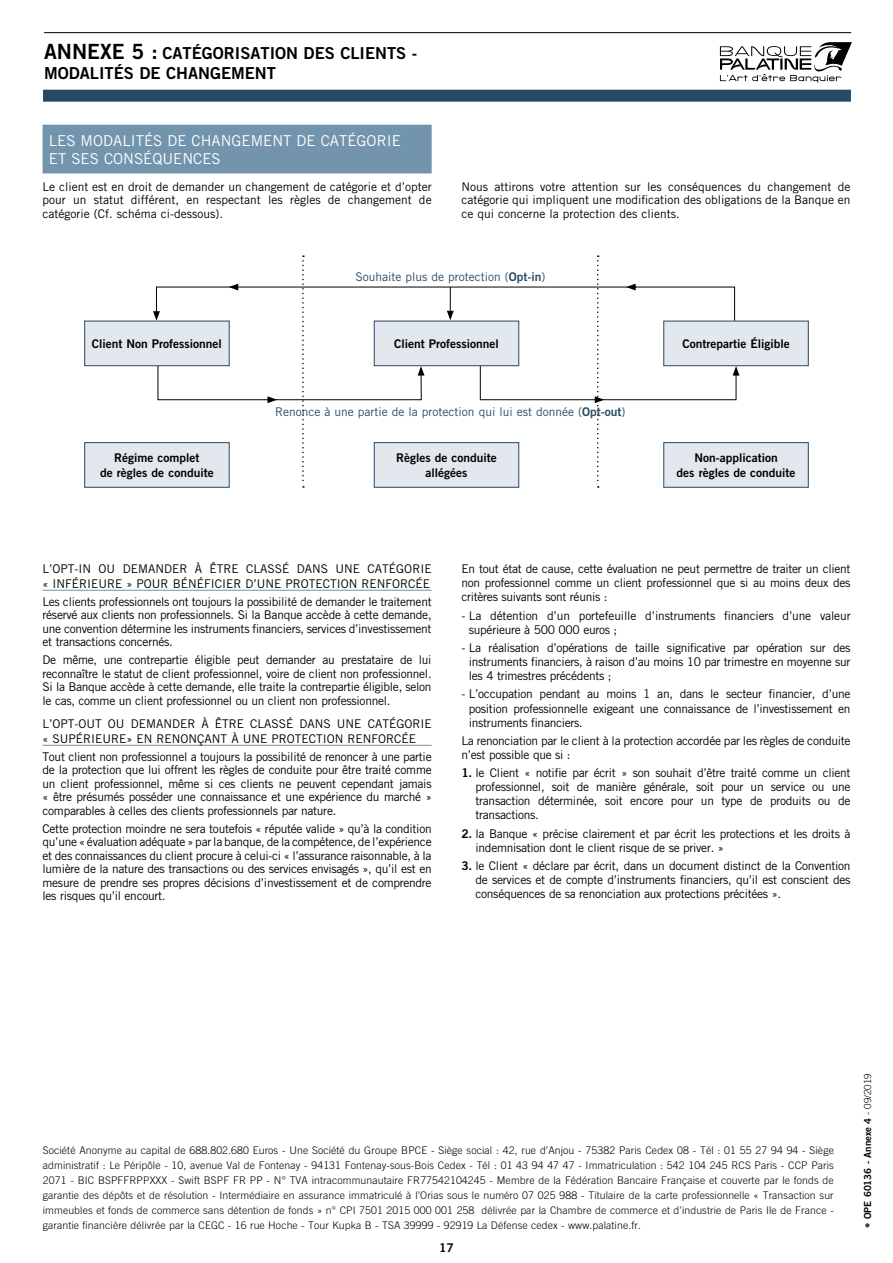
<style>
.page{position:relative;width:893px;height:1263px;background:#fff}
.page>*{position:absolute;margin:0;border:0;box-sizing:border-box;transform-origin:0 0}
.t1{font:16.5px/19.5px "Trade Gothic Bold Two";color:#000}
.t2{font:15px/18px "Trade Gothic";color:#fff}
.t3{font:12px/13.5px "Trade Gothic";letter-spacing:-.025em;color:#000;text-align:justify}
.t4{font:12px/15px "Trade Gothic";color:#000}
.t5{font:12px/15px "Trade Gothic Bold Two";color:#000;text-align:center}
.t6{font:12px "Trade Gothic";color:#274a63}
.t7{font:300 10.5px/15px "Trade Gothic";letter-spacing:.01em;color:#000;text-align:justify}
.t8{font:9.75px "Trade Gothic Bold Two";color:#000}
.s1{font-size:21px}
.s2{font-family:"Trade Gothic Bold Two"}
.s3{font-family:"Trade Gothic";font-weight:300}
</style>
<div class="page">
<svg style="left:865px;top:1223px;width:4px;height:4px"></svg>
<div style="left:43px;top:125px;width:389px;height:48px;background:#7294ad"></div>
<hr style="left:43px;top:590px;width:389px;height:1px;background:#7294ad">
<hr style="left:43px;top:745px;width:389px;height:1px;background:#7294ad">
<hr style="left:44px;top:32px;width:807px;height:1px;background:#000">
<div style="left:43px;top:90px;width:808px;height:12px;background:#274a63"></div>
<svg style="left:720px;top:42px;width:132px;height:41px"></svg>
<div style="left:85px;top:321px;width:144px;height:45px;background:#e3e7ee"></div>
<div style="left:84px;top:321px;width:146px;height:45px;border:1px solid #274a63"></div>
<div style="left:374px;top:321px;width:145px;height:45px;background:#e3e7ee"></div>
<div style="left:374px;top:321px;width:145px;height:45px;border:1px solid #274a63"></div>
<div style="left:664px;top:321px;width:144px;height:45px;background:#e3e7ee"></div>
<div style="left:663px;top:321px;width:146px;height:45px;border:1px solid #274a63"></div>
<div style="left:85px;top:443px;width:144px;height:44px;background:#e3e7ee"></div>
<div style="left:84px;top:442px;width:146px;height:46px;border:1px solid #274a63"></div>
<div style="left:374px;top:443px;width:145px;height:44px;background:#e3e7ee"></div>
<div style="left:374px;top:442px;width:145px;height:46px;border:1px solid #274a63"></div>
<div style="left:664px;top:443px;width:144px;height:44px;background:#e3e7ee"></div>
<div style="left:663px;top:442px;width:146px;height:46px;border:1px solid #274a63"></div>
<hr style="left:236px;top:287px;width:400px;height:1px;background:#000">
<svg style="left:447px;top:287px;width:7px;height:33px"></svg>
<svg style="left:153px;top:255px;width:271px;height:233px"></svg>
<svg style="left:480px;top:255px;width:259px;height:233px"></svg>
<h1 class="t1" style="left:44px;top:43px;width:375px"><span class="s1">ANNEXE 5 :</span> CATÉGORISATION DES CLIENTS -<br>MODALITÉS DE CHANGEMENT</h1>
<p class="t2" style="left:49px;top:132px;width:353px">LES MODALITÉS DE CHANGEMENT DE CATÉGORIE<br>ET SES CONSÉQUENCES</p>
<p class="t3" style="left:43px;top:180px;width:391px">Le client est en droit de demander un changement de catégorie et d’opter pour un statut différent, en respectant les règles de changement de catégorie (Cf. schéma ci-dessous).</p>
<p class="t3" style="left:461px;top:180px;width:391px">Nous attirons votre attention sur les conséquences du changement de catégorie qui impliquent une modification des obligations de la Banque en ce qui concerne la protection des clients.</p>
<p class="t6" style="left:355px;top:269px;width:192px">Souhaite plus de protection (<span class="s2">Opt-in</span>)</p>
<p class="t5" style="left:92px;top:336px;width:132px">Client Non Professionnel</p>
<p class="t5" style="left:394px;top:336px;width:106px">Client Professionnel</p>
<p class="t5" style="left:682px;top:336px;width:109px">Contrepartie Éligible</p>
<p class="t6" style="left:275px;top:404px;width:352px">Renonce à une partie de la protection qui lui est donnée (<span class="s2">Opt-out</span>)</p>
<p class="t5" style="left:100px;top:450px;width:115px">Régime complet<br>de règles de conduite</p>
<p class="t5" style="left:396px;top:450px;width:102px">Règles de conduite allégées</p>
<p class="t5" style="left:677px;top:450px;width:120px">Non-application<br>des règles de conduite</p>
<p class="t4" style="left:43px;top:561px;width:391px">L’OPT-IN OU DEMANDER À ÊTRE CLASSÉ DANS UNE CATÉGORIE « INFÉRIEURE » POUR BÉNÉFICIER D’UNE PROTECTION RENFORCÉE</p>
<p class="t3" style="left:43px;top:595px;width:391px">Les clients professionnels ont toujours la possibilité de demander le traitement réservé aux clients non professionnels. Si la Banque accède à cette demande, une convention détermine les instruments financiers, services d’investissement et transactions concernés.</p>
<p class="t3" style="left:43px;top:653px;width:391px">De même, une contrepartie éligible peut demander au prestataire de lui reconnaître le statut de client professionnel, voire de client non professionnel.<br>Si la Banque accède à cette demande, elle traite la contrepartie éligible, selon le cas, comme un client professionnel ou un client non professionnel.</p>
<p class="t4" style="left:43px;top:716px;width:391px">L’OPT-OUT OU DEMANDER À ÊTRE CLASSÉ DANS UNE CATÉGORIE « SUPÉRIEURE» EN RENONÇANT À UNE PROTECTION RENFORCÉE</p>
<p class="t3" style="left:43px;top:750px;width:391px">Tout client non professionnel a toujours la possibilité de renoncer à une partie de la protection que lui offrent les règles de conduite pour être traité comme un client professionnel, même si ces clients ne peuvent cependant jamais « être présumés posséder une connaissance et une expérience du marché » comparables à celles des clients professionnels par nature.</p>
<p class="t3" style="left:43px;top:821px;width:391px">Cette protection moindre ne sera toutefois « réputée valide » qu’à la condition qu’une « évaluation adéquate » par la banque, de la compétence, de l’expérience et des connaissances du client procure à celui-ci « l’assurance raisonnable, à la lumière de la nature des transactions ou des services envisagés », qu’il est en mesure de prendre ses propres décisions d’investissement et de comprendre les risques qu’il encourt.</p>
<p class="t3" style="left:461px;top:562px;width:391px;line-height:14.1px">En tout état de cause, cette évaluation ne peut permettre de traiter un client non professionnel comme un client professionnel que si au moins deux des critères suivants sont réunis :</p>
<p class="t3" style="left:469px;top:608px;width:383px;line-height:14.1px;text-indent:-7px">- La détention d’un portefeuille d’instruments financiers d’une valeur supérieure à 500 000 euros ;</p>
<p class="t3" style="left:469px;top:640px;width:383px;line-height:14.1px;text-indent:-7px">- La réalisation d’opérations de taille significative par opération sur des instruments financiers, à raison d’au moins 10 par trimestre en moyenne sur les 4 trimestres précédents ;</p>
<p class="t3" style="left:469px;top:687px;width:383px;line-height:14.1px;text-indent:-7px">- L’occupation pendant au moins 1 an, dans le secteur financier, d’une position professionnelle exigeant une connaissance de l’investissement en instruments financiers.</p>
<p class="t3" style="left:461px;top:733px;width:391px;line-height:14.1px">La renonciation par le client à la protection accordée par les règles de conduite n’est possible que si :</p>
<p class="t3" style="left:476px;top:766px;width:376px;line-height:14.1px;text-indent:-14px"><span class="s2">1.</span> le Client « notifie par écrit » son souhait d’être traité comme un client professionnel, soit de manière générale, soit pour un service ou une transaction déterminée, soit encore pour un type de produits ou de transactions.</p>
<p class="t3" style="left:476px;top:826px;width:376px;line-height:14.1px;text-indent:-14px"><span class="s2">2.</span> la Banque « précise clairement et par écrit les protections et les droits à indemnisation dont le client risque de se priver. »</p>
<p class="t3" style="left:476px;top:859px;width:376px;line-height:14.1px;text-indent:-14px"><span class="s2">3.</span> le Client « déclare par écrit, dans un document distinct de la Convention de services et de compte d’instruments financiers, qu’il est conscient des conséquences de sa renonciation aux protections précitées ».</p>
<p class="t7" style="left:43px;top:1142px;width:792px">Société Anonyme au capital de 688.802.680 Euros - Une Société du Groupe BPCE - Siège social : 42, rue d’Anjou - 75382 Paris Cedex 08 - Tél : 01 55 27 94 94 - Siège administratif : Le Péripôle - 10, avenue Val de Fontenay - 94131 Fontenay-sous-Bois Cedex - Tél : 01 43 94 47 47 - Immatriculation : 542 104 245 RCS Paris - CCP Paris 2071 - BIC BSPFFRPPXXX - Swift BSPF FR PP - N° TVA intracommunautaire FR77542104245 - Membre de la Fédération Bancaire Française et couverte par le fonds de garantie des dépôts et de résolution - Intermédiaire en assurance immatriculé à l’Orias sous le numéro 07 025 988 - Titulaire de la carte professionnelle « Transaction sur immeubles et fonds de commerce sans détention de fonds » n° CPI 7501 2015 000 001 258 délivrée par la Chambre de commerce et d’industrie de Paris Ile de France - garantie financière délivrée par la CEGC - 16 rue Hoche - Tour Kupka B - TSA 39999 - 92919 La Défense cedex - www.palatine.fr.</p>
<p class="t5" style="left:439px;top:1240px;width:16px">17</p>
<p class="t8" style="left:861px;top:1219px;width:147px;rotate:-90deg">OPE 60136 - Annexe 4 <span class="s3">- 09/2019</span></p>
</div>
